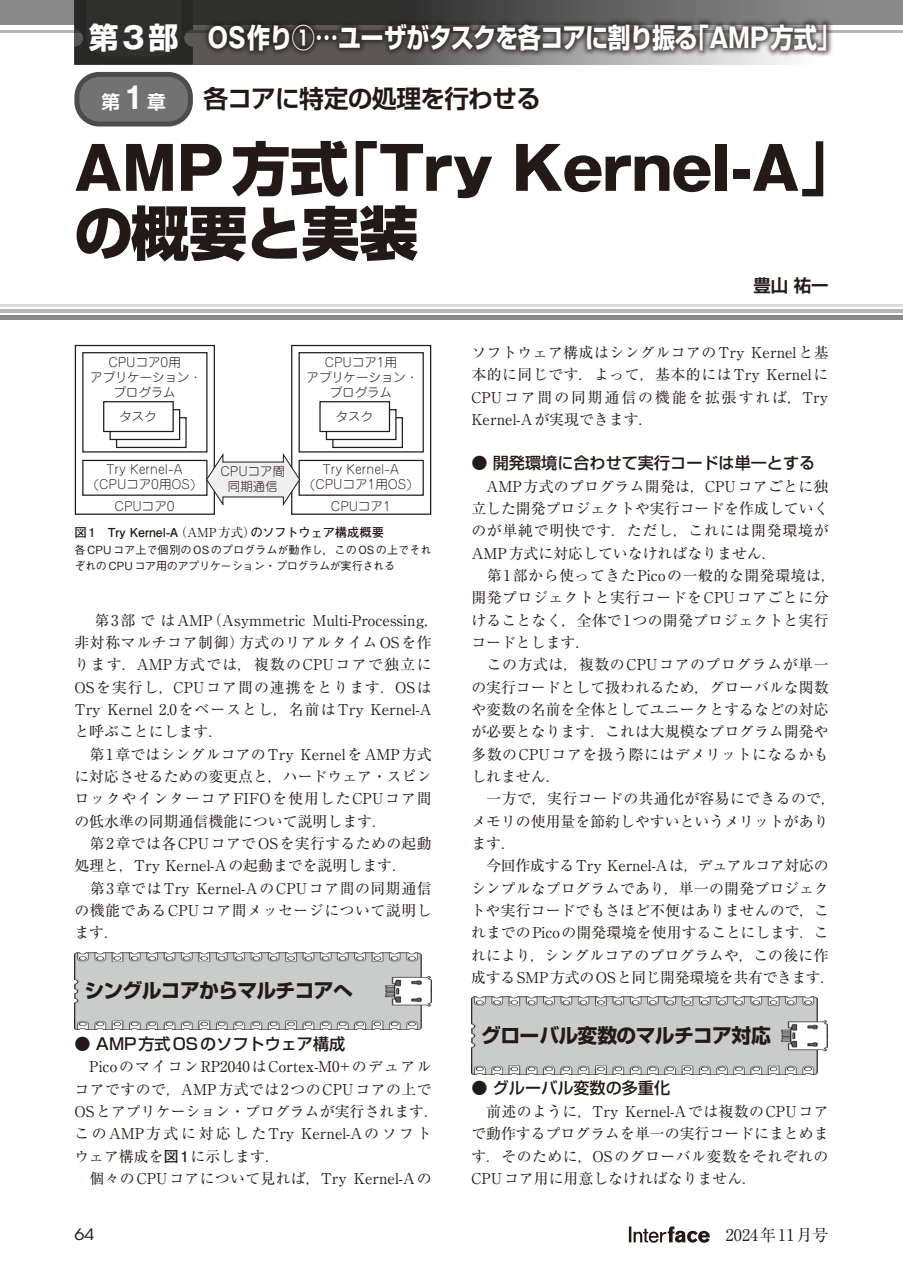
<style>
.page{position:relative;width:903px;height:1275px;background:#fff}
.page>*{position:absolute;margin:0;border:0;box-sizing:border-box;transform-origin:0 0}
.t1{font:800 58.27px "Gothic MB101 Pro";color:#231916}
.t2{font:800 58.27px "Shin Go Pro";letter-spacing:-.035em;color:#231916}
.t3{font:700 27.3px "Shin Go Pro";letter-spacing:-.035em;color:#fff;scale:.85 1}
.t4{font:700 24.85px "Shin Go Pro De";letter-spacing:-.035em;color:#231916}
.t5{font:700 19.78px "Shin Go Pro";letter-spacing:-.035em;color:#231916}
.t6{font:700 18.55px "Shin Go Pro De";color:#fff}
.t7{font:700 17.32px "Shin Go Pro De";color:#231916}
.t8{font:500 16.1px "Shin Go Pro";color:#231916}
.t9{font:16.1px "Ryumin Pro";color:#231916}
.t10{font:15.58px "ITC Avant Garde Std";color:#231916;scale:1.11 1}
.t11{font:14.88px/22.4px "Ryumin Pro";color:#231916}
.t12{font:300 12.42px/14.9px "Jun 101 Pro";color:#231916;text-align:center}
.t13{font:700 12.42px "Futo Go B101 Pro";color:#231916}
.t14{font:500 11.2px/16.1px "Gothic BBB Pro";letter-spacing:-.005em;color:#231916}
.s1{font-size:29.75px}
.s2{font-family:"Gothic MB101 Pro";font-size:29.75px}
.s3{font-family:"Gothic MB101 Pro"}
.s4{font-family:"Gothic MB101 Pro De";font-size:29.75px}
.s5{font-family:"Shin Go Pro"}
.s6{font-family:"Ryumin Pro";font-weight:400}
.s7{font-family:"Futo Go B101 Pro";font-weight:700}
</style>
<div class="page">
<svg style="left:629px;top:1226px;width:81px;height:17px"></svg>
<div style="left:0;top:0;width:903px;height:25px;background:#898989"></div>
<hr style="left:0;top:30px;width:903px;height:2px;background:#b5b5b6">
<hr style="left:0;top:309px;width:903px;height:4px;background:#b5b5b6">
<div style="left:0;top:315px;width:903px;height:5px;background:#898989"></div>
<hr style="left:0;top:304px;width:903px;height:2px;background:#dcdddd">
<img style="left:74px;top:952px;width:357px;height:77px">
<img style="left:471px;top:997px;width:357px;height:77px">
<div style="left:75px;top:345px;width:140px;height:170px;border:1px solid #231916"></div>
<div style="left:82px;top:352px;width:125px;height:101px;border:1px solid #231916"></div>
<div style="left:82px;top:460px;width:125px;height:36px;border:1px solid #231916"></div>
<svg style="left:118px;top:419px;width:63px;height:22px"></svg>
<div style="left:116px;top:417px;width:71px;height:31px;border:1px solid #231916"></div>
<div style="left:110px;top:410px;width:70px;height:29px;background:#fff"></div>
<div style="left:110px;top:409px;width:70px;height:31px;border:1px solid #231916"></div>
<div style="left:104px;top:402px;width:69px;height:29px;background:#fff"></div>
<div style="left:103px;top:401px;width:71px;height:31px;border:1px solid #231916"></div>
<div style="left:291px;top:345px;width:140px;height:170px;border:1px solid #231916"></div>
<div style="left:299px;top:352px;width:125px;height:101px;border:1px solid #231916"></div>
<div style="left:299px;top:460px;width:125px;height:36px;border:1px solid #231916"></div>
<svg style="left:334px;top:419px;width:63px;height:22px"></svg>
<div style="left:332px;top:417px;width:71px;height:31px;border:1px solid #231916"></div>
<svg style="left:328px;top:411px;width:66px;height:27px"></svg>
<div style="left:326px;top:409px;width:70px;height:31px;border:1px solid #231916"></div>
<div style="left:320px;top:402px;width:69px;height:29px;background:#fff"></div>
<div style="left:319px;top:401px;width:71px;height:31px;border:1px solid #231916"></div>
<svg style="left:206px;top:453px;width:94px;height:53px"></svg>
<div style="left:77px;top:74px;width:113px;height:50px;background:#727272;border-radius:22px"></div>
<div style="left:74px;top:72px;width:119px;height:54px;border:5px solid #4d4a4a;border-radius:22px"></div>
<svg style="left:74px;top:0;width:829px;height:64px"></svg>
<div style="left:202px;top:17px;width:631px;height:40px;background:#231916;opacity:.75"></div>
<h2 class="t3" style="left:89px;top:16px;width:885px"><span class="s1">第</span> <span class="s2">3</span> <span class="s1">部</span> <span class="s3">OS</span>作り①<span class="s3">…</span>ユーザがタスクを各コアに割り振る<span class="s3">「AMP</span>方式<span class="s3">」</span></h2>
<p class="t6" style="left:101px;top:87px;width:66px">第<span class="s4">1</span>章</p>
<h3 class="t4" style="left:203px;top:78px;width:339px">各コアに特定の処理を行わせる</h3>
<h1 class="t1" style="left:74px;top:120px;width:785px">AMP<span class="s5">方式</span>「Try Kernel-A」</h1>
<h1 class="t2" style="left:74px;top:187px;width:345px">の概要と実装</h1>
<p class="t12" style="left:90px;top:354px;width:113px">CPUコア0用<br>アプリケーション・プログラム</p>
<p class="t12" style="left:120px;top:408px;width:39px">タスク</p>
<p class="t12" style="left:307px;top:354px;width:113px">CPUコア1用<br>アプリケーション・プログラム</p>
<p class="t12" style="left:336px;top:408px;width:39px">タスク</p>
<p class="t12" style="left:94px;top:460px;width:103px">Try Kernel-A (CPUコア0用OS)</p>
<p class="t12" style="left:310px;top:460px;width:103px">Try Kernel-A (CPUコア1用OS)</p>
<p class="t12" style="left:220px;top:463px;width:66px">CPUコア間同期通信</p>
<p class="t13" style="left:74px;top:522px;width:311px">図1　Try Kernel-A<span class="s6">（AMP方式）</span>のソフトウェア構成概要</p>
<p class="t14" style="left:74px;top:541px;width:359px">各 CPUコア上で個別の OSのプログラムが動作し，この OSの上でそれぞれの CPU コア用のアプリケーション・プログラムが実行される</p>
<p class="t12" style="left:115px;top:497px;width:61px">CPUコア0</p>
<p class="t12" style="left:331px;top:497px;width:61px">CPUコア1</p>
<p class="t11" style="left:74px;top:608px;width:366px">　第3部ではAMP（Asymmetric Multi-Processing，非対称マルチコア制御）方式のリアルタイムOSを作ります．AMP方式では，複数のCPUコアで独立に<br>OSを実行し，CPUコア間の連携をとります．OSは<br>Try Kernel 2.0をベースとし，名前はTry Kernel-Aと呼ぶことにします．<br>　第1章ではシングルコアのTry KernelをAMP方式に対応させるための変更点と，ハードウェア・スピンロックやインターコアFIFOを使用したCPUコア間の低水準の同期通信機能について説明します．<br>　第2章では各CPUコアでOSを実行するための起動処理と，Try Kernel-Aの起動までを説明します．<br>　第3章ではTry Kernel-AのCPUコア間の同期通信の機能であるCPUコア間メッセージについて説明します．</p>
<h3 class="t5" style="left:84px;top:975px;width:270px">シングルコアからマルチコアへ</h3>
<p class="t8" style="left:74px;top:1030px;width:272px">● AMP方式OSのソフトウェア構成</p>
<p class="t11" style="left:74px;top:1054px;width:366px">　PicoのマイコンRP2040はCortex-M0+のデュアルコアですので，AMP方式では2つのCPUコアの上で<br>OSとアプリケーション・プログラムが実行されます．このAMP方式に対応したTry Kernel-Aのソフトウェア構成を<span class="s7">図1</span>に示します．<br>　個々のCPUコアについて見れば，Try Kernel-Aの</p>
<p class="t7" style="left:753px;top:271px;width:77px">豊山 祐一</p>
<p class="t11" style="left:471px;top:340px;width:359px;text-align:justify">ソフトウェア構成はシングルコアのTry Kernelと基本的に同じです．よって，基本的にはTry KernelにCPUコア間の同期通信の機能を拡張すれば，Try Kernel-Aが実現できます．</p>
<p class="t8" style="left:471px;top:450px;width:345px">● 開発環境に合わせて実行コードは単一とする</p>
<p class="t11" style="left:471px;top:474px;width:367px">　AMP方式のプログラム開発は，CPUコアごとに独立した開発プロジェクトや実行コードを作成していくのが単純で明快です．ただし，これには開発環境が<br>AMP方式に対応していなければなりません．<br>　第1部から使ってきたPicoの一般的な開発環境は，開発プロジェクトと実行コードをCPUコアごとに分けることなく，全体で1つの開発プロジェクトと実行コードとします．<br>　この方式は，複数のCPUコアのプログラムが単一の実行コードとして扱われるため，グローバルな関数や変数の名前を全体としてユニークとするなどの対応が必要となります．これは大規模なプログラム開発や多数のCPUコアを扱う際にはデメリットになるかもしれません．<br>　一方で，実行コードの共通化が容易にできるので，メモリの使用量を節約しやすいというメリットがあります．<br>　今回作成するTry Kernel-Aは，デュアルコア対応のシンプルなプログラムであり，単一の開発プロジェクトや実行コードでもさほど不便はありませんので，これまでのPicoの開発環境を使用することにします．これにより，シングルコアのプログラムや，この後に作成するSMP方式のOSと同じ開発環境を共有できます．</p>
<h3 class="t5" style="left:481px;top:1020px;width:291px">グローバル変数のマルチコア対応</h3>
<p class="t8" style="left:471px;top:1075px;width:200px">● グルーバル変数の多重化</p>
<p class="t11" style="left:471px;top:1099px;width:359px;text-align:justify">　前述のように，Try Kernel-Aでは複数のCPUコアで動作するプログラムを単一の実行コードにまとめます．そのために，OSのグローバル変数をそれぞれのCPUコア用に用意しなければなりません．</p>
<p class="t10" style="left:74px;top:1225px;width:20px">64</p>
<p class="t9" style="left:710px;top:1222px;width:120px">　2024年11月号</p>
</div>
